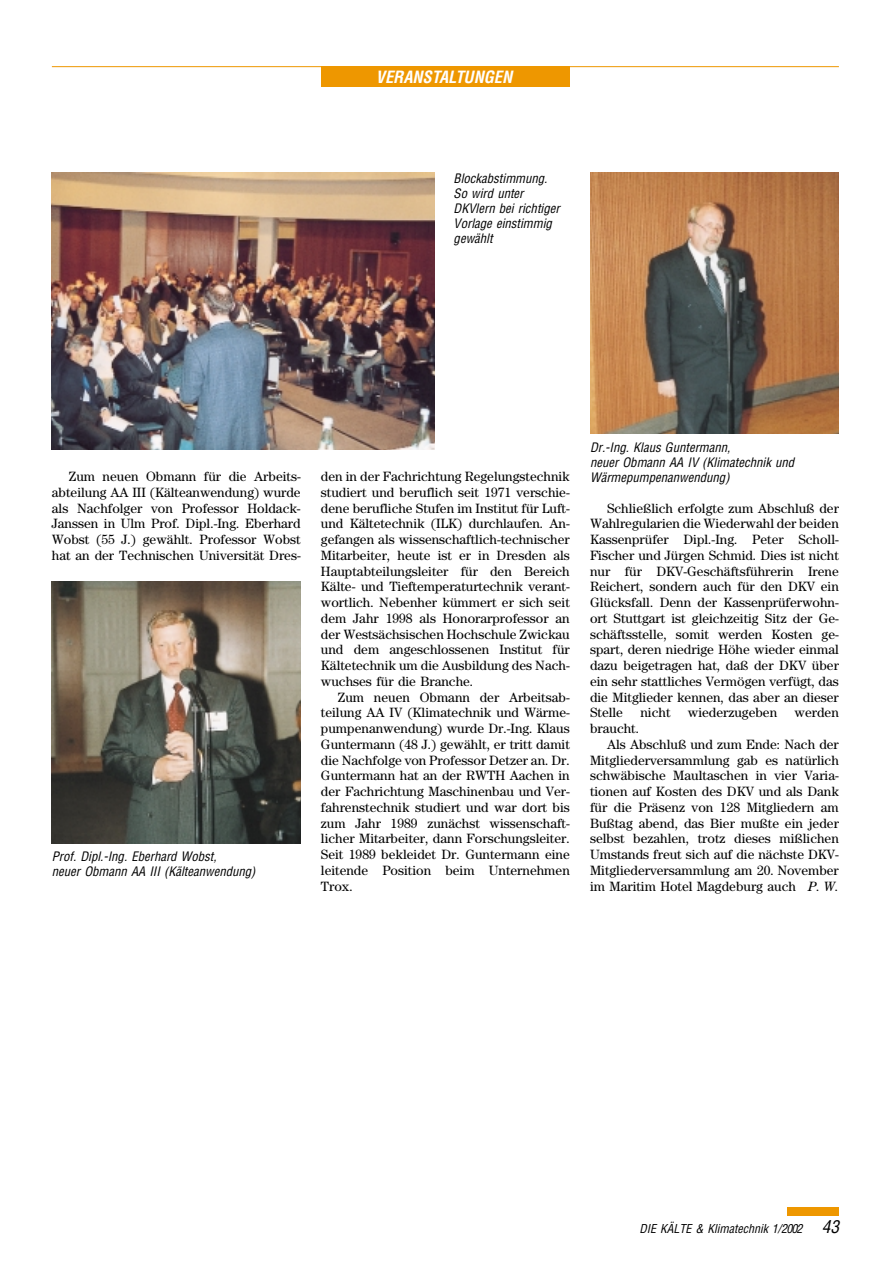
<style>
.page{position:relative;width:893px;height:1263px;background:#fff}
.page>*{position:absolute;margin:0;border:0;box-sizing:border-box;transform-origin:0 0}
.t1{font:italic 700 condensed 16.5px "Helvetica";color:#fff}
.t2{font:13.5px/15.8px "Century";color:#000;text-align:justify}
.t3{font:italic condensed 12.75px/15px "Helvetica";color:#000}
.t4{font:italic condensed 12px "Helvetica";color:#000}
.s1{font-style:italic}
.s2{font-size:17.25px}
</style>
<div class="page">
<div style="left:787px;top:1208px;width:51px;height:8px;background:#ee9700"></div>
<div style="left:321px;top:67px;width:249px;height:20px;background:#ee9700"></div>
<hr style="left:52px;top:66px;width:786px;height:1px;background:#ee9700">
<img style="left:52px;top:173px;width:383px;height:277px">
<img style="left:52px;top:581px;width:249px;height:262px">
<img style="left:590px;top:173px;width:248px;height:261px">
<p class="t1" style="left:376px;top:71px;width:138px">VERANSTALTUNGEN</p>
<p class="t3" style="left:453px;top:171px;width:107px">Blockabstimmung.<br>So wird unter<br>DKVlern bei richtiger<br>Vorlage einstimmig gewählt</p>
<p class="t2" style="left:52px;top:470px;width:250px;text-indent:17px">Zum neuen Obmann für die Arbeits&shy;abteilung AA III (Kälteanwendung) wurde als Nachfolger von Professor Holdack-Janssen in Ulm Prof. Dipl.-Ing. Eberhard Wobst (55 J.) gewählt. Professor Wobst hat an der Technischen Universität Dres-</p>
<p class="t2" style="left:321px;top:470px;width:250px">den in der Fachrichtung Regelungstechnik studiert und beruflich seit 1971 verschie&shy;dene berufliche Stufen im Institut für Luft&shy;und Kältetechnik (ILK) durchlaufen. An&shy;gefangen als wissenschaftlich-technischer Mitarbeiter, heute ist er in Dresden als Hauptabteilungsleiter für den Bereich Kälte- und Tieftemperaturtechnik verant&shy;wortlich. Nebenher kümmert er sich seit dem Jahr 1998 als Honorarprofessor an der Westsächsischen Hochschule Zwickau und dem angeschlossenen Institut für Kältetechnik um die Ausbildung des Nach&shy;wuchses für die Branche.</p>
<p class="t2" style="left:321px;top:690px;width:250px;text-indent:17px">Zum neuen Obmann der Arbeitsab&shy;teilung AA IV (Klimatechnik und Wärme&shy;pumpenanwendung) wurde Dr.-Ing. Klaus Guntermann (48 J.) gewählt, er tritt damit die Nachfolge von Professor Detzer an. Dr.<br>Guntermann hat an der RWTH Aachen in der Fachrichtung Maschinenbau und Ver&shy;fahrenstechnik studiert und war dort bis zum Jahr 1989 zunächst wissenschaft&shy;licher Mitarbeiter, dann Forschungsleiter.<br>Seit 1989 bekleidet Dr. Guntermann eine leitende Position beim Unternehmen Trox.</p>
<p class="t3" style="left:52px;top:850px;width:205px">Prof. Dipl.-Ing. Eberhard Wobst,<br>neuer Obmann AA III (Kälteanwendung)</p>
<p class="t3" style="left:590px;top:441px;width:206px">Dr.-Ing. Klaus Guntermann,<br>neuer Obmann AA IV (Klimatechnik und<br>Wärmepumpenanwendung)</p>
<p class="t2" style="left:590px;top:501px;width:250px;text-indent:17px">Schließlich erfolgte zum Abschluß der Wahlregularien die Wiederwahl der beiden Kassenprüfer Dipl.-Ing. Peter Scholl-Fischer und Jürgen Schmid. Dies ist nicht nur für DKV-Geschäftsführerin Irene Reichert, sondern auch für den DKV ein Glücksfall. Denn der Kassenprüferwohn&shy;ort Stuttgart ist gleichzeitig Sitz der Ge&shy;schäftsstelle, somit werden Kosten ge&shy;spart, deren niedrige Höhe wieder einmal dazu beigetragen hat, daß der DKV über ein sehr stattliches Vermögen verfügt, das die Mitglieder kennen, das aber an dieser Stelle</p>
<p class="t2" style="left:640px;top:706px;width:32px">nicht</p>
<p class="t2" style="left:688px;top:706px;width:91px">wiederzugeben</p>
<p class="t2" style="left:794px;top:706px;width:46px">werden</p>
<p class="t2" style="left:590px;top:722px;width:51px">braucht.</p>
<p class="t2" style="left:607px;top:738px;width:233px">Als Abschluß und zum Ende: Nach der</p>
<p class="t2" style="left:590px;top:753px;width:250px">Mitgliederversammlung gab es natürlich</p>
<p class="t2" style="left:590px;top:769px;width:250px">schwäbische Maultaschen in vier Varia-</p>
<p class="t2" style="left:590px;top:785px;width:250px">tionen auf Kosten des DKV und als Dank</p>
<p class="t2" style="left:590px;top:801px;width:250px">für die Präsenz von 128 Mitgliedern am</p>
<p class="t2" style="left:590px;top:816px;width:250px">Bußtag abend, das Bier mußte ein jeder</p>
<p class="t2" style="left:590px;top:832px;width:250px">selbst bezahlen, trotz dieses mißlichen</p>
<p class="t2" style="left:590px;top:848px;width:250px">Umstands freut sich auf die nächste DKV-</p>
<p class="t2" style="left:590px;top:864px;width:250px">Mitgliederversammlung am 20. November</p>
<p class="t2" style="left:590px;top:879px;width:250px">im Maritim Hotel Magdeburg auch <span class="s1">P. W.</span></p>
<p class="t4" style="left:639px;top:1224px;width:201px">DIE KÄLTE &amp; Klimatechnik 1/2002 <span class="s2">43</span></p>
</div>
